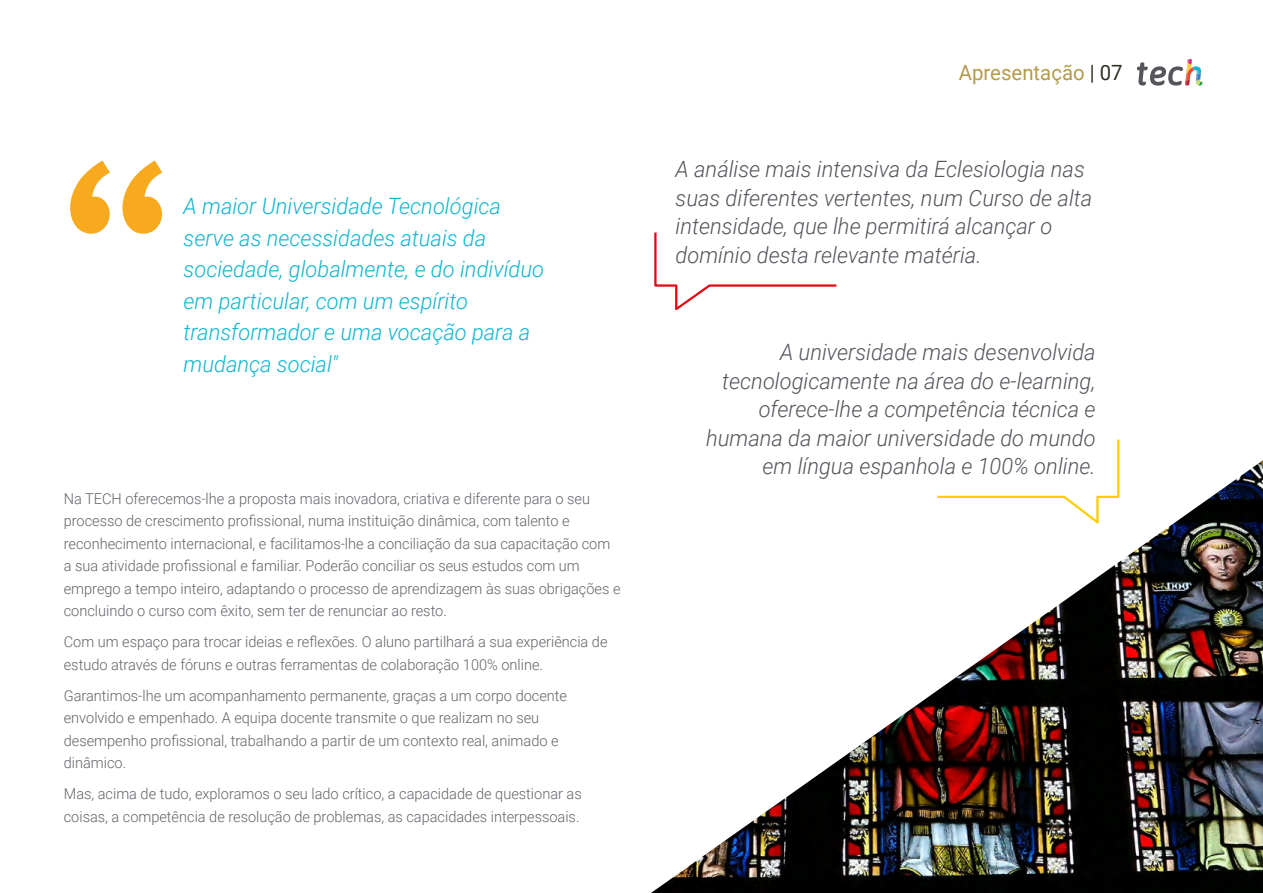
<style>
.page{position:relative;width:1263px;height:893px;background:#fff}
.page>*{position:absolute;margin:0;border:0;box-sizing:border-box;transform-origin:0 0}
.t1{font:italic 300 22.5px/28.5px "Roboto";color:#52555b;text-align:right}
.t2{font:italic 300 22.5px/31.5px "Roboto";color:#0fb6cf}
.t3{font:21px "Roboto";color:#b49c4b}
.t4{font:300 15px/22.5px "Roboto";color:#61646a}
.s1{color:#312e20}
</style>
<div class="page">
<svg style="left:70px;top:161px;width:92px;height:73px"></svg>
<img style="left:651px;top:460px;width:612px;height:433px">
<svg style="left:935px;top:439px;width:185px;height:88px"></svg>
<svg style="left:654px;top:232px;width:183px;height:79px"></svg>
<svg style="left:1137px;top:59px;width:65px;height:27px"></svg>
<h1 class="t2" style="left:184px;top:189px;width:362px">A maior Universidade Tecnológica serve as necessidades atuais da sociedade, globalmente, e do indivíduo em particular, com um espírito transformador e uma vocação para a mudança social"</h1>
<p class="t4" style="left:64px;top:486px;width:558px">Na TECH oferecemos-lhe a proposta mais inovadora, criativa e diferente para o seu processo de crescimento profissional, numa instituição dinâmica, com talento e reconhecimento internacional, e facilitamos-lhe a conciliação da sua capacitação com a sua atividade profissional e familiar. Poderão conciliar os seus estudos com um emprego a tempo inteiro, adaptando o processo de aprendizagem às suas obrigações e concluindo o curso com êxito, sem ter de renunciar ao resto.</p>
<p class="t4" style="left:64px;top:630px;width:545px">Com um espaço para trocar ideias e reflexões. O aluno partilhará a sua experiência de estudo através de fóruns e outras ferramentas de colaboração 100% online.</p>
<p class="t4" style="left:64px;top:683px;width:505px">Garantimos-lhe um acompanhamento permanente, graças a um corpo docente envolvido e empenhado. A equipa docente transmite o que realizam no seu desempenho profissional, trabalhando a partir de um contexto real, animado e dinâmico.</p>
<p class="t4" style="left:64px;top:782px;width:519px">Mas, acima de tudo, exploramos o seu lado crítico, a capacidade de questionar as coisas, a competência de resolução de problemas, as capacidades interpessoais.</p>
<h2 class="t3" style="left:959px;top:57px;width:165px">Apresentação <span class="s1">| 07</span></h2>
<h1 class="t1" style="left:675px;top:154px;width:418px;text-align:left">A análise mais intensiva da Eclesiologia nas suas diferentes vertentes, num Curso de alta intensidade, que lhe permitirá alcançar o domínio desta relevante matéria.</h1>
<h1 class="t1" style="left:706px;top:337px;width:391px">A universidade mais desenvolvida tecnologicamente na área do e-learning, oferece-lhe a competência técnica e humana da maior universidade do mundo em língua espanhola e 100% online.</h1>
</div>
